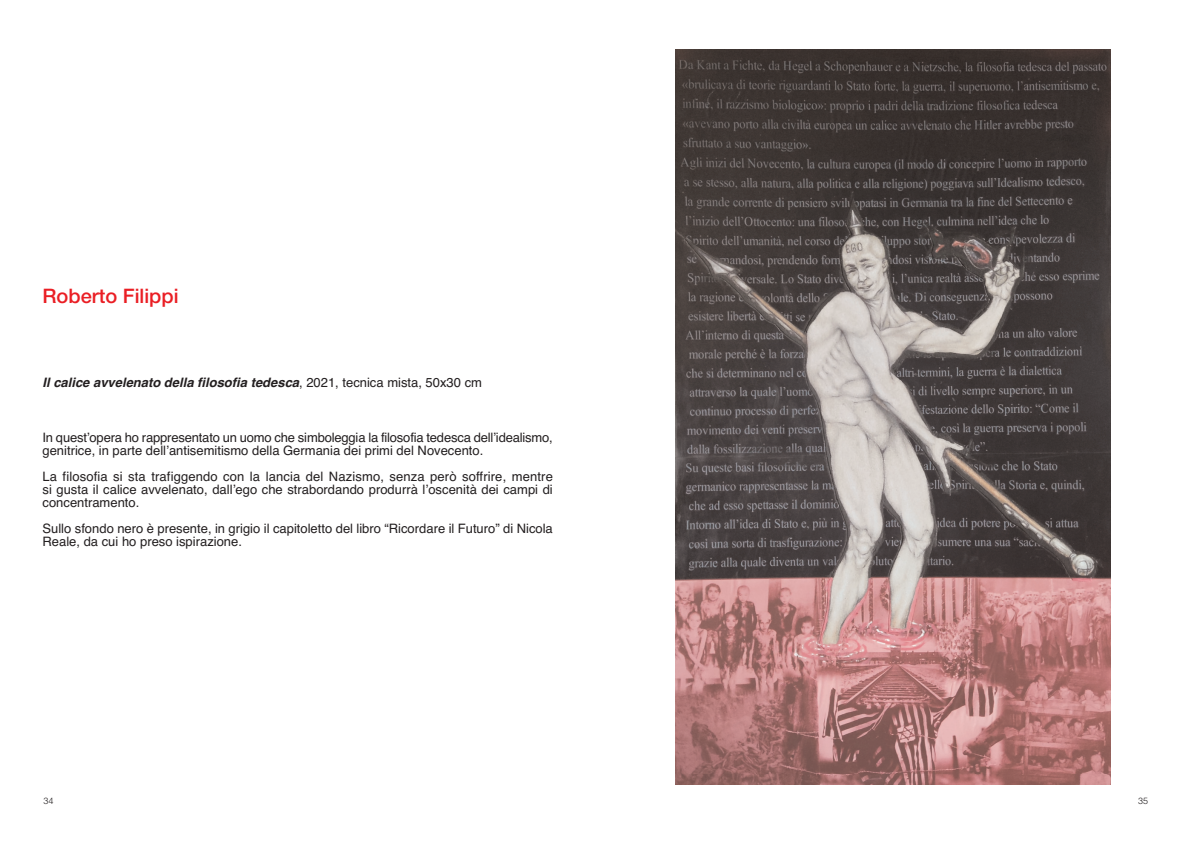
<style>
.page{position:relative;width:1191px;height:842px;background:#fff}
.page>*{position:absolute;margin:0;border:0;box-sizing:border-box;transform-origin:0 0}
.t1{font:500 20px "Helvetica Neue";color:#ea1e24}
.t2{font:13px/13px "Helvetica";color:#231f20}
.t3{font:italic 700 13px "Helvetica";color:#231f20}
.t4{font:300 9px "Helvetica";color:#231f20}
.s1{font-weight:400;font-style:normal}
</style>
<div class="page">
<img style="left:675px;top:49px;width:435px;height:735px">
<h1 class="t1" style="left:43px;top:288px;width:137px">Roberto Filippi</h1>
<p class="t3" style="left:43px;top:377px;width:441px">Il calice avvelenato della filosofia tedesca<span class="s1">, 2021, tecnica mista, 50x30 cm</span></p>
<p class="t2" style="left:43px;top:432px;width:512px">In questʼopera ho rappresentato un uomo che simboleggia la filosofia tedesca dellʼidealismo, genitrice, in parte dellʼantisemitismo della Germania dei primi del Novecento.</p>
<p class="t2" style="left:43px;top:471px;width:512px;text-align:justify">La filosofia si sta trafiggendo con la lancia del Nazismo, senza però soffrire, mentre si gusta il calice avvelenato, dallʼego che strabordando produrrà lʼoscenità dei campi di concentramento.</p>
<p class="t2" style="left:43px;top:523px;width:512px">Sullo sfondo nero è presente, in grigio il capitoletto del libro “Ricordare il Futuro” di Nicola<br>Reale, da cui ho preso ispirazione.</p>
<p class="t4" style="left:44px;top:797px;width:12px">34</p>
<p class="t4" style="left:1138px;top:797px;width:12px">35</p>
</div>
